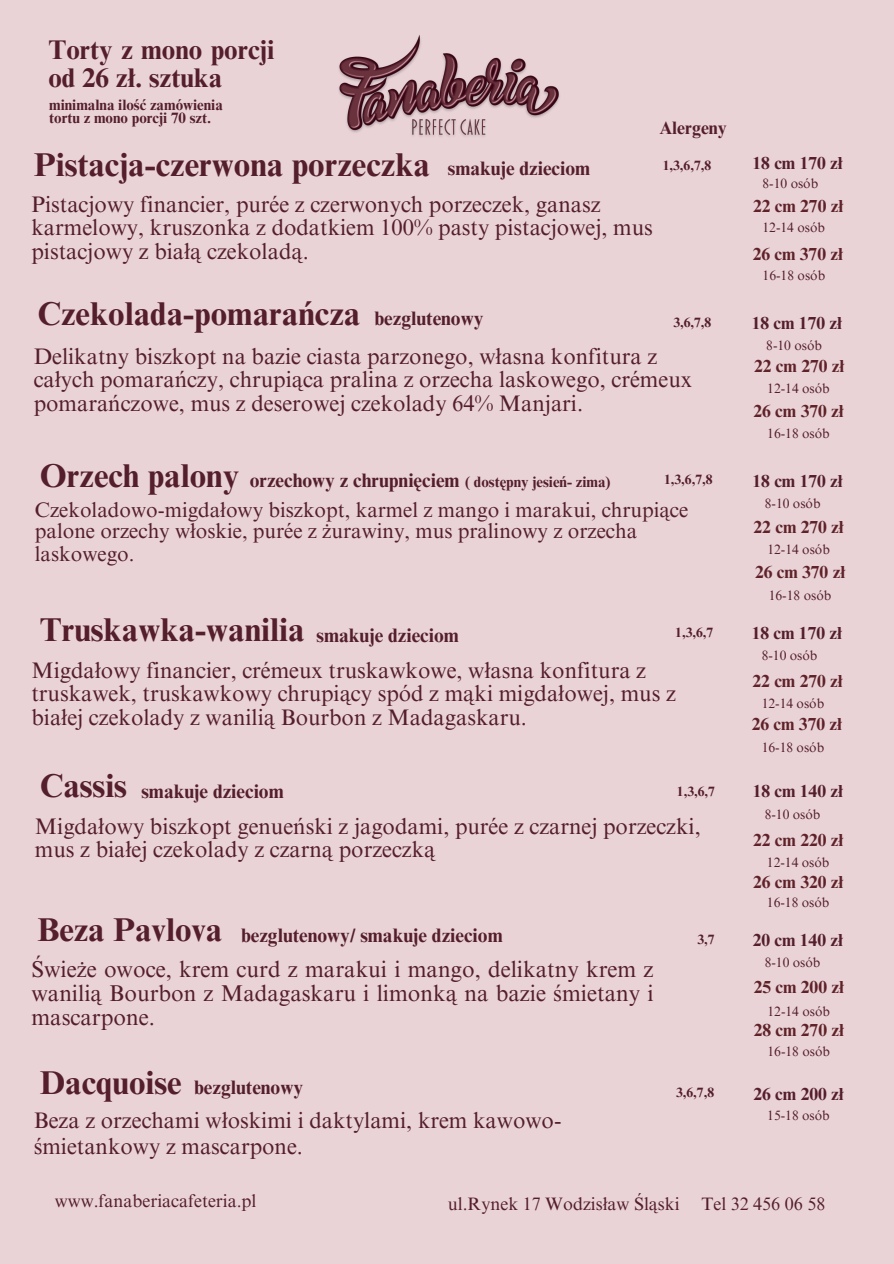
<style>
.page{position:relative;width:894px;height:1264px;background:#fff}
.page>*{position:absolute;margin:0;border:0;box-sizing:border-box;transform-origin:0 0}
.t1{font:700 33px "Times NRMT Pro";color:#551e2c}
.t2{font:700 27px/28.2px "Times NRMT Pro";color:#551e2c}
.t3{font:22.8px/24px "Times NRMT Pro";color:#551e2c;text-align:justify}
.t4{font:22.5px/23.7px "Times NRMT Pro";color:#551e2c}
.t5{font:21px/21.9px "Times NRMT Pro";color:#551e2c}
.t6{font:700 19.5px "Times NRMT Pro";color:#551e2c}
.t7{font:18px "Times NRMT Pro";color:#551e2c}
.t8{font:700 18px "Times NRMT Pro";color:#551e2c}
.t9{font:700 17.4px "Times NRMT Pro";color:#602229}
.t10{font:700 17.4px "Times NRMT Pro";color:#551e2c}
.t11{font:700 15px/13.5px "Times NRMT Pro";color:#551e2c}
.t12{font:13.5px "Times NRMT Pro";color:#551e2c}
.t13{font:700 13.5px "Times NRMT Pro";color:#551e2c}
</style>
<div class="page">
<div style="left:0;top:0;width:893px;height:1263px;background:#e9d3d7"></div>
<img style="left:339px;top:35px;width:221px;height:102px">
<h5 class="t2" style="left:48px;top:39px;width:228px">Torty z mono porcji od 26 zł. sztuka</h5>
<p class="t11" style="left:49px;top:100px;width:175px">minimalna ilość zamówienia tortu z mono porcji 70 szt.</p>
<p class="t1" style="left:34px;top:153px;width:398px">Pistacja-czerwona porzeczka</p>
<p class="t6" style="left:448px;top:160px;width:144px">smakuje dzieciom</p>
<p class="t8" style="left:659px;top:121px;width:69px">Alergeny</p>
<h6 class="t13" style="left:662px;top:160px;width:50px">1,3,6,7,8</h6>
<h4 class="t4" style="left:31px;top:195px;width:622px">Pistacjowy financier, purée z czerwonych porzeczek, ganasz karmelowy, kruszonka z dodatkiem 100% pasty pistacjowej, mus pistacjowy z białą czekoladą.</h4>
<h6 class="t1" style="left:37px;top:301px;width:324px">Czekolada-pomarańcza</h6>
<h6 class="t6" style="left:374px;top:311px;width:110px">bezglutenowy</h6>
<p class="t13" style="left:673px;top:317px;width:39px">3,6,7,8</p>
<p class="t4" style="left:34px;top:347px;width:659px">Delikatny biszkopt na bazie ciasta parzonego, własna konfitura z całych pomarańczy, chrupiąca pralina z orzecha laskowego, crémeux pomarańczowe, mus z deserowej czekolady 64% Manjari.</p>
<p class="t1" style="left:40px;top:463px;width:201px">Orzech palony</p>
<p class="t6" style="left:250px;top:473px;width:211px">orzechowy z chrupnięciem</p>
<p class="t11" style="left:465px;top:477px;width:147px">( dostępny jesień- zima)</p>
<p class="t13" style="left:664px;top:474px;width:50px">1,3,6,7,8</p>
<h1 class="t5" style="left:35px;top:501px;width:654px">Czekoladowo-migdałowy biszkopt, karmel z mango i marakui, chrupiące palone orzechy włoskie, purée z żurawiny, mus pralinowy z orzecha laskowego.</h1>
<h5 class="t1" style="left:40px;top:617px;width:266px">Truskawka-wanilia</h5>
<h6 class="t6" style="left:316px;top:628px;width:144px">smakuje dzieciom</h6>
<p class="t13" style="left:675px;top:627px;width:39px">1,3,6,7</p>
<h4 class="t4" style="left:31px;top:661px;width:645px">Migdałowy financier, crémeux truskawkowe, własna konfitura z truskawek, truskawkowy chrupiący spód z mąki migdałowej, mus z białej czekolady z wanilią Bourbon z Madagaskaru.</h4>
<p class="t1" style="left:40px;top:773px;width:89px">Cassis</p>
<h6 class="t6" style="left:141px;top:784px;width:144px">smakuje dzieciom</h6>
<p class="t13" style="left:676px;top:786px;width:39px">1,3,6,7</p>
<h3 class="t4" style="left:35px;top:817px;width:667px">Migdałowy biszkopt genueński z jagodami, purée z czarnej porzeczki, mus z białej czekolady z czarną porzeczką</h3>
<p class="t1" style="left:37px;top:917px;width:186px">Beza Pavlova</p>
<p class="t6" style="left:241px;top:928px;width:263px">bezglutenowy/ smakuje dzieciom</p>
<h1 class="t3" style="left:31px;top:959px;width:623px">Świeże owoce, krem curd z marakui i mango, delikatny krem z wanilią Bourbon z Madagaskaru i limonką na bazie śmietany i mascarpone.</h1>
<h5 class="t1" style="left:40px;top:1069px;width:143px">Dacquoise</h5>
<p class="t6" style="left:194px;top:1079px;width:110px">bezglutenowy</p>
<h2 class="t4" style="left:34px;top:1111px;width:529px">Beza z orzechami włoskimi i daktylami, krem kawowo-</h2>
<p class="t4" style="left:34px;top:1137px;width:271px">śmietankowy z mascarpone.</p>
<p class="t13" style="left:697px;top:934px;width:19px">3,7</p>
<p class="t13" style="left:676px;top:1087px;width:39px">3,6,7,8</p>
<h4 class="t10" style="left:752px;top:157px;width:92px">18 cm 170 zł</h4>
<p class="t12" style="left:762px;top:179px;width:57px">8-10 osób</p>
<h3 class="t9" style="left:752px;top:199px;width:92px">22 cm 270 zł</h3>
<h1 class="t12" style="left:762px;top:223px;width:64px">12-14 osób</h1>
<h4 class="t9" style="left:752px;top:247px;width:92px">26 cm 370 zł</h4>
<p class="t12" style="left:762px;top:270px;width:64px">16-18 osób</p>
<h3 class="t10" style="left:751px;top:316px;width:92px">18 cm 170 zł</h3>
<h1 class="t12" style="left:766px;top:340px;width:57px">8-10 osób</h1>
<h4 class="t9" style="left:753px;top:360px;width:92px">22 cm 270 zł</h4>
<p class="t12" style="left:767px;top:383px;width:64px">12-14 osób</p>
<p class="t9" style="left:753px;top:404px;width:92px">26 cm 370 zł</p>
<h3 class="t12" style="left:767px;top:428px;width:64px">16-18 osób</h3>
<h3 class="t10" style="left:752px;top:474px;width:92px">18 cm 170 zł</h3>
<h1 class="t12" style="left:764px;top:498px;width:57px">8-10 osób</h1>
<h4 class="t9" style="left:753px;top:520px;width:92px">22 cm 270 zł</h4>
<h3 class="t12" style="left:767px;top:544px;width:64px">12-14 osób</h3>
<h3 class="t9" style="left:754px;top:566px;width:92px">26 cm 370 zł</h3>
<p class="t12" style="left:768px;top:590px;width:64px">16-18 osób</p>
<h1 class="t10" style="left:751px;top:626px;width:92px">18 cm 170 zł</h1>
<h4 class="t12" style="left:761px;top:650px;width:57px">8-10 osób</h4>
<p class="t9" style="left:752px;top:674px;width:92px">22 cm 270 zł</p>
<h3 class="t12" style="left:761px;top:698px;width:64px">12-14 osób</h3>
<h1 class="t9" style="left:751px;top:717px;width:92px">26 cm 370 zł</h1>
<h6 class="t12" style="left:761px;top:742px;width:64px">16-18 osób</h6>
<p class="t10" style="left:752px;top:784px;width:92px">18 cm 140 zł</p>
<h6 class="t12" style="left:764px;top:809px;width:57px">8-10 osób</h6>
<p class="t9" style="left:752px;top:833px;width:92px">22 cm 220 zł</p>
<h6 class="t12" style="left:766px;top:857px;width:64px">12-14 osób</h6>
<p class="t9" style="left:752px;top:875px;width:92px">26 cm 320 zł</p>
<h6 class="t12" style="left:766px;top:897px;width:64px">16-18 osób</h6>
<p class="t10" style="left:752px;top:933px;width:92px">20 cm 140 zł</p>
<h6 class="t12" style="left:764px;top:957px;width:57px">8-10 osób</h6>
<p class="t9" style="left:753px;top:980px;width:92px">25 cm 200 zł</p>
<h6 class="t12" style="left:767px;top:1005px;width:64px">12-14 osób</h6>
<p class="t9" style="left:753px;top:1023px;width:92px">28 cm 270 zł</p>
<p class="t12" style="left:767px;top:1046px;width:64px">16-18 osób</p>
<h4 class="t10" style="left:753px;top:1087px;width:92px">26 cm 200 zł</h4>
<p class="t12" style="left:767px;top:1110px;width:64px">15-18 osób</p>
<p class="t7" style="left:55px;top:1194px;width:203px">www.fanaberiacafeteria.pl</p>
<p class="t7" style="left:448px;top:1196px;width:233px">ul.Rynek 17 Wodzisław Śląski</p>
<p class="t7" style="left:701px;top:1197px;width:125px">Tel 32 456 06 58</p>
</div>
